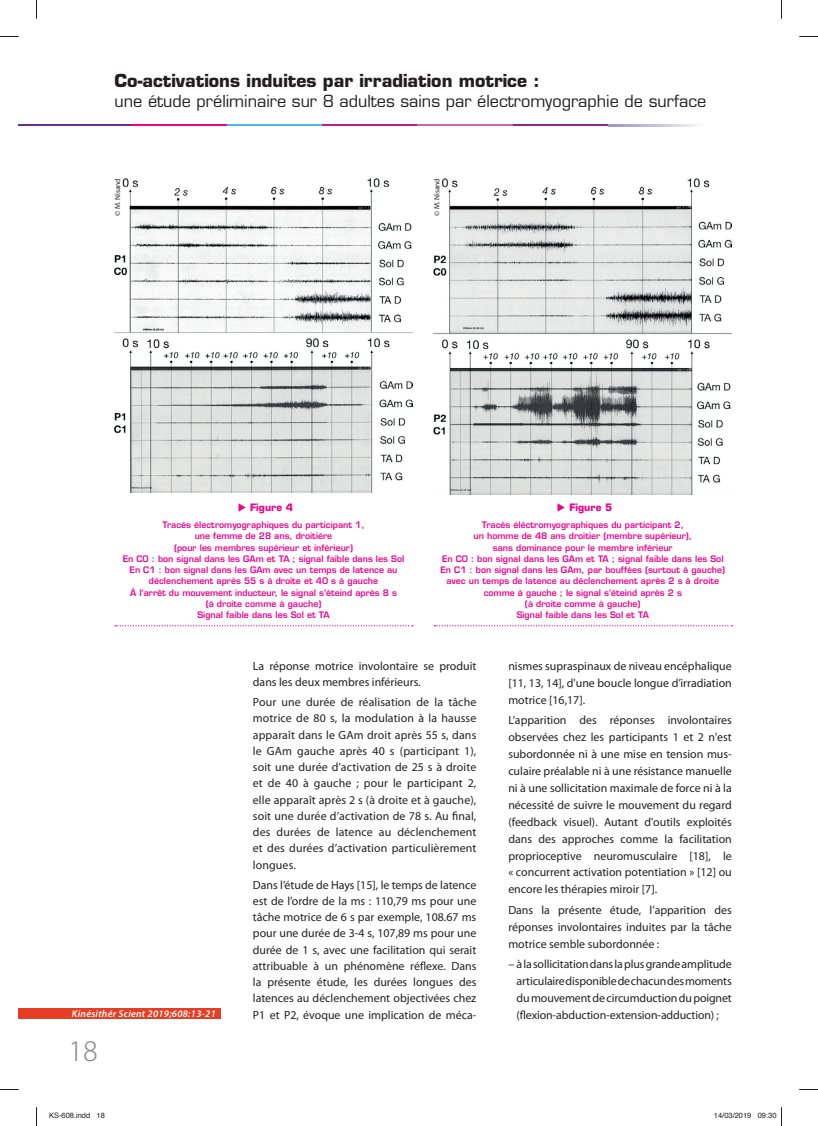
<style>
.page{position:relative;width:818px;height:1126px;background:#fff}
.page>*{position:absolute;margin:0;border:0;box-sizing:border-box;transform-origin:0 0}
.t1{font:300 30px "Myriad Pro";color:#808285}
.t2{font:700 17.5px "Eurostile";color:#231f20}
.t3{font:16.25px "Eurostile";color:#231f20}
.t4{font:11.88px/16.2px "Myriad Pro";color:#231f20;text-align:justify}
.t5{font:italic 600 10px "Myriad Pro";letter-spacing:.025em;color:#fff}
.t6{font:700 10px "Eurostile";color:#ed028c}
.t7{font:600 8.75px/11.2px "Eurostile";color:#ed028c;text-align:center}
.t8{font:7.5px "Helvetica";color:#231f20}
.t9{font:7.5px "Myriad Pro";color:#231f20}
</style>
<div class="page">
<hr style="left:19px;top:124px;width:113px;height:2px;background:#652d91">
<hr style="left:132px;top:124px;width:95px;height:2px;background:#ed028c">
<hr style="left:227px;top:124px;width:95px;height:2px;background:#50b7e8">
<hr style="left:322px;top:124px;width:95px;height:2px;background:#bc1b8d">
<hr style="left:417px;top:124px;width:95px;height:2px;background:#c66aaa">
<hr style="left:512px;top:124px;width:95px;height:2px;background:#90268f">
<svg style="left:607px;top:124px;width:89px;height:2px"></svg>
<div style="left:19px;top:1007px;width:202px;height:11px;background:#e53e25"></div>
<img style="left:114px;top:178px;width:298px;height:315px">
<svg style="left:115px;top:625px;width:297px;height:1px"></svg>
<img style="left:433px;top:178px;width:298px;height:316px">
<svg style="left:434px;top:625px;width:297px;height:1px"></svg>
<svg style="left:0;top:36px;width:19px;height:1px"></svg>
<svg style="left:799px;top:36px;width:18px;height:1px"></svg>
<svg style="left:0;top:1089px;width:19px;height:1px"></svg>
<svg style="left:799px;top:1089px;width:18px;height:1px"></svg>
<svg style="left:36px;top:0;width:1px;height:19px"></svg>
<svg style="left:36px;top:1107px;width:1px;height:18px"></svg>
<h2 class="t2" style="left:114px;top:70px;width:426px">Co-activations induites par irradiation motrice :</h2>
<h3 class="t3" style="left:114px;top:92px;width:593px">une étude préliminaire sur 8 adultes sains par électromyographie de surface</h3>
<p class="t9" style="left:113px;top:216px;width:39px;rotate:-90deg">© M. Nisand</p>
<p class="t9" style="left:432px;top:216px;width:39px;rotate:-90deg">© M. Nisand</p>
<p class="t6" style="left:250px;top:501px;width:44px">Figure 4</p>
<p class="t7" style="left:123px;top:519px;width:283px">Tracés électromyographiques du participant 1,<br>une femme de 28 ans, droitière<br>(pour les membres supérieur et inférieur)<br>En C0 : bon signal dans les GAm et TA ; signal faible dans les Sol En C1 : bon signal dans les GAm avec un temps de latence au déclenchement après 55 s à droite et 40 s à gauche<br>À l’arrêt du mouvement inducteur, le signal s’éteind après 8 s<br>(à droite comme à gauche)<br>Signal faible dans les Sol et TA</p>
<p class="t6" style="left:569px;top:501px;width:44px">Figure 5</p>
<p class="t7" style="left:440px;top:519px;width:286px">Tracés éléctromyographiques du participant 2,<br>un homme de 48 ans droitier (membre supérieur),<br>sans dominance pour le membre inférieur<br>En C0 : bon signal dans les GAm et TA ; signal faible dans les Sol En C1 : bon signal dans les GAm, par bouffées (surtout à gauche) avec un temps de latence au déclenchement après 2 s à droite comme à gauche ; le signal s’éteind après 2 s<br>(à droite comme à gauche)<br>Signal faible dans les Sol et TA</p>
<p class="t5" style="left:72px;top:1007px;width:145px">Kinésithér Scient 2019;608:13-21</p>
<h1 class="t1" style="left:68px;top:1032px;width:31px">18</h1>
<p class="t4" style="left:253px;top:657px;width:225px">La réponse motrice involontaire se produit dans les deux membres inférieurs.</p>
<p class="t4" style="left:253px;top:693px;width:225px">Pour une durée de réalisation de la tâche motrice de 80 s, la modulation à la hausse apparaît dans le GAm droit après 55 s, dans le GAm gauche après 40 s (participant 1), soit une durée d’activation de 25 s à droite et de 40 à gauche ; pour le participant 2, elle apparaît après 2 s (à droite et à gauche), soit une durée d’activation de 78 s. Au final, des durées de latence au déclenchement et des durées d’activation particulièrement longues.</p>
<p class="t4" style="left:253px;top:876px;width:225px">Dans l’étude de Hays [15], le temps de latence est de l’ordre de la ms : 110,79 ms pour une tâche motrice de 6 s par exemple, 108.67 ms pour une durée de 3-4 s, 107,89 ms pour une durée de 1 s, avec une facilitation qui serait attribuable à un phénomène réflexe. Dans la présente étude, les durées longues des latences au déclenchement objectivées chez P1 et P2, évoque une implication de méca-</p>
<p class="t4" style="left:508px;top:657px;width:225px;line-height:16.9px">nismes supraspinaux de niveau encéphalique [11, 13, 14], d'une boucle longue d’irradiation motrice [16,17].</p>
<p class="t4" style="left:508px;top:711px;width:225px;line-height:16.9px">L’apparition des réponses involontaires observées chez les participants 1 et 2 n'est subordonnée ni à une mise en tension mus&shy;culaire préalable ni à une résistance manuelle ni à une sollicitation maximale de force ni à la nécessité de suivre le mouvement du regard (feedback visuel). Autant d'outils exploités dans des approches comme la facilitation proprioceptive neuromusculaire [18], le « concurrent activation potentiation » [12] ou encore les thérapies miroir [7].</p>
<p class="t4" style="left:508px;top:901px;width:225px;line-height:16.9px">Dans la présente étude, l’apparition des réponses involontaires induites par la tâche motrice semble subordonnée :</p>
<p class="t4" style="left:516px;top:955px;width:217px;line-height:16.9px;text-indent:-8px">– à la sollicitation dans la plus grande amplitude articulaire disponible de chacun des moments du mouvement de circumduction du poignet (flexion-abduction-extension-adduction) ;</p>
<p class="t8" style="left:49px;top:1109px;width:57px">KS-608.indd 18</p>
<p class="t8" style="left:713px;top:1109px;width:64px">14/03/2019 09:30</p>
</div>
